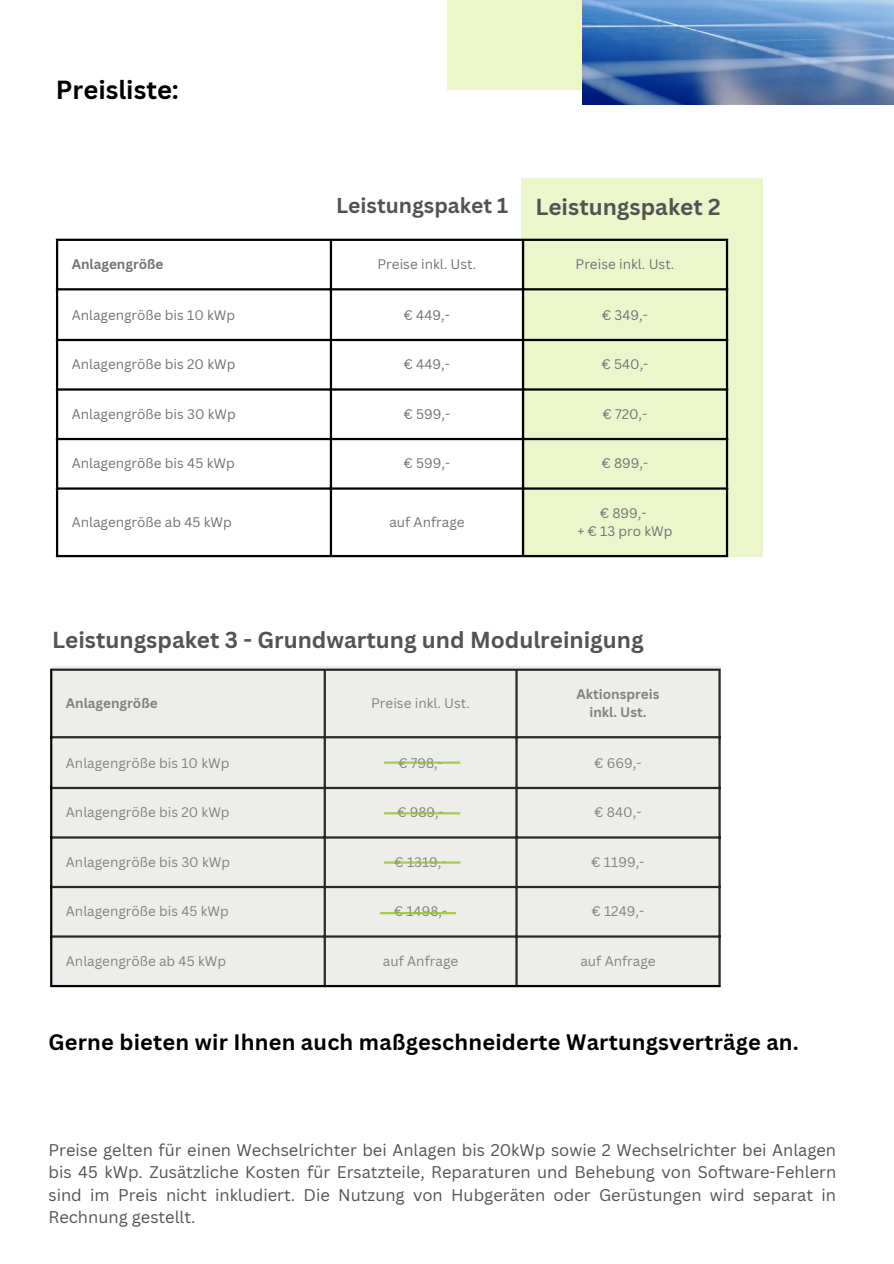
<style>
.page{position:relative;width:894px;height:1264px;background:#fff}
.page>*{position:absolute;margin:0;border:0;box-sizing:border-box;transform-origin:0 0}
.t1{font:700 25.5px "Canva Sans";color:#000}
.t2{font:700 22.5px "Canva Sans";color:#535352}
.t3{font:700 21.75px "Canva Sans";letter-spacing:.01em;color:#000}
.t4{font:700 21px "Canva Sans";color:#535352}
.t5{font:16.5px/22.5px "Canva Sans";color:#535352;text-align:justify}
.t6{font:13.5px "Canva Sans";color:#737373}
.t7{font:700 13.5px "Canva Sans";color:#737373}
</style>
<div class="page">
<div style="left:446px;top:0;width:447px;height:89px;background:#ecf6cc"></div>
<img style="left:582px;top:0;width:310px;height:104px">
<hr style="left:50px;top:671px;width:2px;height:313px;background:#000">
<hr style="left:50px;top:984px;width:670px;height:3px;background:#000">
<svg style="left:52px;top:666px;width:668px;height:319px;background:#e2e2e1"></svg>
<div style="left:521px;top:179px;width:240px;height:378px;background:#ecf6cc"></div>
<hr style="left:56px;top:241px;width:2px;height:314px;background:#000">
<hr style="left:330px;top:241px;width:2px;height:314px;background:#000">
<hr style="left:522px;top:241px;width:2px;height:314px;background:#000">
<hr style="left:725px;top:241px;width:3px;height:314px;background:#000">
<hr style="left:56px;top:239px;width:672px;height:2px;background:#000">
<hr style="left:56px;top:288px;width:672px;height:2px;background:#000">
<hr style="left:56px;top:339px;width:672px;height:2px;background:#000">
<hr style="left:56px;top:388px;width:672px;height:2px;background:#000">
<hr style="left:56px;top:438px;width:672px;height:2px;background:#000">
<hr style="left:56px;top:487px;width:672px;height:2px;background:#000">
<hr style="left:56px;top:555px;width:672px;height:2px;background:#000">
<hr style="left:384px;top:761px;width:76px;height:2px;background:#93c01c">
<hr style="left:384px;top:812px;width:76px;height:2px;background:#93c01c">
<hr style="left:384px;top:861px;width:76px;height:2px;background:#93c01c">
<hr style="left:380px;top:912px;width:76px;height:2px;background:#93c01c">
<p class="t1" style="left:56px;top:72px;width:124px">Preisliste:</p>
<p class="t4" style="left:336px;top:191px;width:174px">Leistungspaket 1</p>
<p class="t2" style="left:535px;top:191px;width:187px">Leistungspaket 2</p>
<p class="t7" style="left:72px;top:255px;width:93px">Anlagengröße</p>
<p class="t6" style="left:377px;top:255px;width:100px">Preise inkl. Ust.</p>
<p class="t6" style="left:575px;top:255px;width:100px">Preise inkl. Ust.</p>
<h2 class="t6" style="left:72px;top:305px;width:165px">Anlagengröße bis 10 kWp</h2>
<p class="t6" style="left:404px;top:305px;width:47px">€ 449,-</p>
<p class="t6" style="left:602px;top:305px;width:47px">€ 349,-</p>
<p class="t6" style="left:72px;top:355px;width:165px">Anlagengröße bis 20 kWp</p>
<p class="t6" style="left:404px;top:355px;width:47px">€ 449,-</p>
<p class="t6" style="left:601px;top:355px;width:48px">€ 540,-</p>
<p class="t6" style="left:72px;top:404px;width:166px">Anlagengröße bis 30 kWp</p>
<p class="t6" style="left:403px;top:404px;width:48px">€ 599,-</p>
<p class="t6" style="left:602px;top:404px;width:46px">€ 720,-</p>
<p class="t6" style="left:72px;top:454px;width:164px">Anlagengröße bis 45 kWp</p>
<p class="t6" style="left:403px;top:454px;width:48px">€ 599,-</p>
<p class="t6" style="left:601px;top:454px;width:48px">€ 899,-</p>
<p class="t6" style="left:72px;top:512px;width:162px">Anlagengröße ab 45 kWp</p>
<p class="t6" style="left:389px;top:512px;width:77px">auf Anfrage</p>
<p class="t6" style="left:600px;top:503px;width:48px">€ 899,-</p>
<p class="t6" style="left:577px;top:521px;width:96px">+ € 13 pro kWp</p>
<h2 class="t2" style="left:52px;top:624px;width:592px">Leistungspaket 3 - Grundwartung und Modulreinigung</h2>
<p class="t7" style="left:66px;top:693px;width:93px">Anlagengröße</p>
<h2 class="t6" style="left:371px;top:693px;width:100px">Preise inkl. Ust.</h2>
<h2 class="t7" style="left:576px;top:684px;width:84px">Aktionspreis</h2>
<p class="t7" style="left:589px;top:702px;width:59px">inkl. Ust.</p>
<p class="t6" style="left:66px;top:753px;width:165px">Anlagengröße bis 10 kWp</p>
<p class="t6" style="left:398px;top:753px;width:46px">€ 798,-</p>
<p class="t6" style="left:594px;top:753px;width:49px">€ 669,-</p>
<p class="t6" style="left:66px;top:802px;width:165px">Anlagengröße bis 20 kWp</p>
<p class="t6" style="left:397px;top:802px;width:48px">€ 989,-</p>
<p class="t6" style="left:594px;top:802px;width:48px">€ 840,-</p>
<p class="t6" style="left:66px;top:852px;width:166px">Anlagengröße bis 30 kWp</p>
<p class="t6" style="left:394px;top:852px;width:53px">€ 1319,-</p>
<p class="t6" style="left:591px;top:852px;width:54px">€ 1199,-</p>
<p class="t6" style="left:66px;top:901px;width:164px">Anlagengröße bis 45 kWp</p>
<p class="t6" style="left:394px;top:901px;width:55px">€ 1498,-</p>
<p class="t6" style="left:591px;top:901px;width:54px">€ 1249,-</p>
<p class="t6" style="left:66px;top:951px;width:162px">Anlagengröße ab 45 kWp</p>
<p class="t6" style="left:383px;top:951px;width:77px">auf Anfrage</p>
<p class="t6" style="left:580px;top:951px;width:77px">auf Anfrage</p>
<p class="t3" style="left:48px;top:1027px;width:751px">Gerne bieten wir Ihnen auch maßgeschneiderte Wartungsverträge an.</p>
<p class="t5" style="left:48px;top:1137px;width:789px">Preise gelten für einen Wechselrichter bei Anlagen bis 20kWp sowie 2 Wechselrichter bei Anlagen bis 45 kWp. Zusätzliche Kosten für Ersatzteile, Reparaturen und Behebung von Software-Fehlern sind im Preis nicht inkludiert. Die Nutzung von Hubgeräten oder Gerüstungen wird separat in Rechnung gestellt.</p>
</div>
